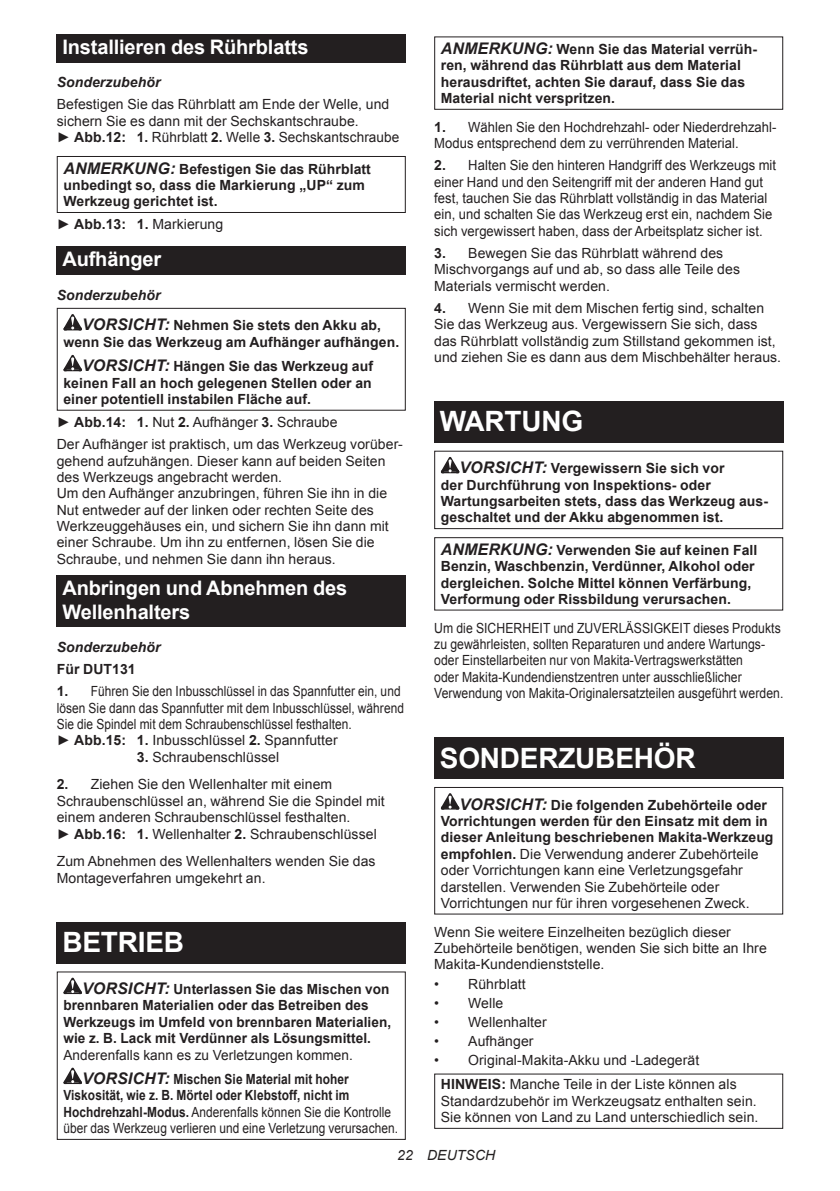
<style>
.page{position:relative;width:840px;height:1191px;background:#fff}
.page>*{position:absolute;margin:0;border:0;box-sizing:border-box;transform-origin:0 0}
.t1{font:700 28px "Arial";letter-spacing:-.01em;color:#fff}
.t2{font:700 20px/23.4px "Arial";letter-spacing:-.01em;color:#fff}
.t3{font:14px/16.4px "Arial";letter-spacing:.005em;color:#231f20}
.t4{font:700 14px/16.4px "Arial";letter-spacing:.005em;color:#231f20}
.t5{font:14px/16.4px "Arial";letter-spacing:.005em;color:#231f20;scale:.85 1}
.t6{font:14px/16.4px "Arial";letter-spacing:.005em;color:#231f20;scale:.93 1}
.t7{font:14px/16.4px "Arial";letter-spacing:.005em;color:#231f20;scale:.87 1}
.t8{font:italic 700 14px "Arial";letter-spacing:.005em;color:#231f20}
.t9{font:italic 14px "Arial";letter-spacing:.005em;color:#231f20}
.s1{font-weight:700}
.s2{font-style:italic;font-size:16px}
.s3{font-style:italic}
.s4{font-weight:700;font-style:italic;font-size:16px}
</style>
<div class="page">
<div style="left:57px;top:34px;width:348px;height:29px;background:#231f20"></div>
<div style="left:57px;top:156px;width:348px;height:57px;border:1px solid #231f20"></div>
<div style="left:57px;top:246px;width:348px;height:29px;background:#231f20"></div>
<svg style="left:63px;top:314px;width:19px;height:16px"></svg>
<svg style="left:63px;top:355px;width:19px;height:16px"></svg>
<div style="left:57px;top:308px;width:348px;height:103px;border:1px solid #231f20"></div>
<div style="left:57px;top:575px;width:348px;height:52px;background:#231f20"></div>
<div style="left:57px;top:922px;width:348px;height:41px;background:#231f20"></div>
<svg style="left:63px;top:977px;width:19px;height:17px"></svg>
<svg style="left:63px;top:1067px;width:19px;height:17px"></svg>
<div style="left:434px;top:36px;width:348px;height:74px;border:1px solid #231f20"></div>
<div style="left:434px;top:401px;width:348px;height:41px;background:#231f20"></div>
<svg style="left:440px;top:457px;width:19px;height:16px"></svg>
<div style="left:434px;top:451px;width:348px;height:78px;border:1px solid #231f20"></div>
<div style="left:434px;top:537px;width:348px;height:73px;border:1px solid #231f20"></div>
<div style="left:434px;top:738px;width:348px;height:41px;background:#231f20"></div>
<svg style="left:440px;top:793px;width:19px;height:16px"></svg>
<div style="left:434px;top:787px;width:348px;height:127px;border:1px solid #231f20"></div>
<h2 class="t2" style="left:62px;top:36px;width:247px">Installieren des Rührblatts</h2>
<p class="t8" style="left:57px;top:73px;width:105px">Sonderzubehör</p>
<p class="t3" style="left:57px;top:96px;width:344px">Befestigen Sie das Rührblatt am Ende der Welle, und sichern Sie es dann mit der Sechskantschraube.<br>► <span class="s1">Abb.12: 1.</span> Rührblatt <span class="s1">2.</span> Welle <span class="s1">3.</span> Sechskantschraube</p>
<p class="t4" style="left:63px;top:161px;width:309px"><span class="s2">ANMERKUNG:</span> Befestigen Sie das Rührblatt unbedingt so, dass die Markierung „UP“ zum<br>Werkzeug gerichtet ist.</p>
<p class="t3" style="left:57px;top:216px;width:168px">► <span class="s1">Abb.13: 1.</span> Markierung</p>
<h2 class="t2" style="left:62px;top:248px;width:100px">Aufhänger</h2>
<p class="t4" style="left:82px;top:280px;width:300px;line-height:30.6px;text-indent:-25px"><span class="s3">Sonderzubehör<br></span><span class="s2">VORSICHT:</span> Nehmen Sie stets den Akku ab,</p>
<p class="t4" style="left:63px;top:330px;width:337px;line-height:24.4px;text-align:center">wenn Sie das Werkzeug am Aufhänger aufhängen.<br><span class="s2">VORSICHT:</span> Hängen Sie das Werkzeug auf</p>
<p class="t4" style="left:63px;top:375px;width:310px">keinen Fall an hoch gelegenen Stellen oder an einer potentiell instabilen Fläche auf.</p>
<p class="t3" style="left:57px;top:411px;width:347px;line-height:22px">► <span class="s1">Abb.14: 1.</span> Nut <span class="s1">2.</span> Aufhänger <span class="s1">3.</span> Schraube<br>Der Aufhänger ist praktisch, um das Werkzeug vorüber-</p>
<p class="t3" style="left:57px;top:452px;width:333px">gehend aufzuhängen. Dieser kann auf beiden Seiten des Werkzeugs angebracht werden.<br>Um den Aufhänger anzubringen, führen Sie ihn in die Nut entweder auf der linken oder rechten Seite des Werkzeuggehäuses ein, und sichern Sie ihn dann mit einer Schraube. Um ihn zu entfernen, lösen Sie die Schraube, und nehmen Sie dann ihn heraus.</p>
<h2 class="t2" style="left:62px;top:577px;width:286px">Anbringen und Abnehmen des<br>Wellenhalters</h2>
<p class="t8" style="left:57px;top:638px;width:105px">Sonderzubehör</p>
<p class="t4" style="left:57px;top:661px;width:80px">Für DUT131</p>
<p class="t5" style="left:57px;top:683px;width:410px"><span class="s1">1.</span> Führen Sie den Inbusschlüssel in das Spannfutter ein, und lösen Sie dann das Spannfutter mit dem Inbusschlüssel, während Sie die Spindel mit dem Schraubenschlüssel festhalten.<br>► <span class="s1">Abb.15: 1.</span> Inbusschlüssel <span class="s1">2.</span> Spannfutter</p>
<p class="t3" style="left:137px;top:748px;width:144px"><span class="s1">3.</span> Schraubenschlüssel</p>
<p class="t3" style="left:57px;top:776px;width:329px"><span class="s1">2.</span> Ziehen Sie den Wellenhalter mit einem Schraubenschlüssel an, während Sie die Spindel mit einem anderen Schraubenschlüssel festhalten.<br>► <span class="s1">Abb.16: 1.</span> Wellenhalter <span class="s1">2.</span> Schraubenschlüssel</p>
<p class="t3" style="left:57px;top:853px;width:320px">Zum Abnehmen des Wellenhalters wenden Sie das<br>Montageverfahren umgekehrt an.</p>
<h1 class="t1" style="left:62px;top:923px;width:123px">BETRIEB</h1>
<p class="t4" style="left:63px;top:981px;width:329px;text-indent:19px"><span class="s2">VORSICHT:</span> Unterlassen Sie das Mischen von brennbaren Materialien oder das Betreiben des Werkzeugs im Umfeld von brennbaren Materialien, wie z. B. Lack mit Verdünner als Lösungsmittel.</p>
<p class="t3" style="left:63px;top:1042px;width:291px;line-height:24.4px;text-align:right">Anderenfalls kann es zu Verletzungen kommen.<br><span class="s4">VORSICHT:</span> <span class="s1">Mischen Sie Material mit hoher</span></p>
<p class="t5" style="left:63px;top:1087px;width:395px"><span class="s1">Viskosität, wie z. B. Mörtel oder Klebstoff, nicht im<br>Hochdrehzahl-Modus.</span> Anderenfalls können Sie die Kontrolle über das Werkzeug verlieren und eine Verletzung verursachen.</p>
<p class="t4" style="left:440px;top:41px;width:317px"><span class="s2">ANMERKUNG:</span> Wenn Sie das Material verrüh&shy;ren, während das Rührblatt aus dem Material herausdriftet, achten Sie darauf, dass Sie das Material nicht verspritzen.</p>
<p class="t6" style="left:434px;top:119px;width:369px"><span class="s1">1.</span> Wählen Sie den Hochdrehzahl- oder Niederdrehzahl-<br>Modus entsprechend dem zu verrührenden Material.</p>
<p class="t6" style="left:434px;top:157px;width:369px"><span class="s1">2.</span> Halten Sie den hinteren Handgriff des Werkzeugs mit einer Hand und den Seitengriff mit der anderen Hand gut fest, tauchen Sie das Rührblatt vollständig in das Material ein, und schalten Sie das Werkzeug erst ein, nachdem Sie sich vergewissert haben, dass der Arbeitsplatz sicher ist.</p>
<p class="t3" style="left:434px;top:245px;width:307px"><span class="s1">3.</span> Bewegen Sie das Rührblatt während des<br>Mischvorgangs auf und ab, so dass alle Teile des<br>Materials vermischt werden.</p>
<p class="t3" style="left:434px;top:300px;width:348px"><span class="s1">4.</span> Wenn Sie mit dem Mischen fertig sind, schalten Sie das Werkzeug aus. Vergewissern Sie sich, dass das Rührblatt vollständig zum Stillstand gekommen ist, und ziehen Sie es dann aus dem Mischbehälter heraus.</p>
<h1 class="t1" style="left:439px;top:403px;width:145px">WARTUNG</h1>
<p class="t4" style="left:440px;top:460px;width:328px;text-indent:19px"><span class="s2">VORSICHT:</span> Vergewissern Sie sich vor<br>der Durchführung von Inspektions- oder Wartungsarbeiten stets, dass das Werkzeug aus&shy;geschaltet und der Akku abgenommen ist.</p>
<p class="t4" style="left:440px;top:542px;width:318px"><span class="s2">ANMERKUNG:</span> Verwenden Sie auf keinen Fall Benzin, Waschbenzin, Verdünner, Alkohol oder dergleichen. Solche Mittel können Verfärbung, Verformung oder Rissbildung verursachen.</p>
<p class="t7" style="left:434px;top:619px;width:402px">Um die SICHERHEIT und ZUVERLÄSSIGKEIT dieses Produkts zu gewährleisten, sollten Reparaturen und andere Wartungs&shy;oder Einstellarbeiten nur von Makita-Vertragswerkstätten<br>oder Makita-Kundendienstzentren unter ausschließlicher Verwendung von Makita-Originalersatzteilen ausgeführt werden.</p>
<h1 class="t1" style="left:439px;top:739px;width:257px">SONDERZUBEHÖR</h1>
<p class="t3" style="left:440px;top:796px;width:334px;text-indent:19px"><span class="s4">VORSICHT:</span> <span class="s1">Die folgenden Zubehörteile oder Vorrichtungen werden für den Einsatz mit dem in dieser Anleitung beschriebenen Makita-Werkzeug empfohlen.</span> Die Verwendung anderer Zubehörteile oder Vorrichtungen kann eine Verletzungsgefahr darstellen. Verwenden Sie Zubehörteile oder Vorrichtungen nur für ihren vorgesehenen Zweck.</p>
<p class="t3" style="left:434px;top:923px;width:334px">Wenn Sie weitere Einzelheiten bezüglich dieser<br>Zubehörteile benötigen, wenden Sie sich bitte an Ihre<br>Makita-Kundendienststelle.</p>
<p class="t3" style="left:434px;top:975px;width:93px">• Rührblatt</p>
<p class="t3" style="left:434px;top:994px;width:71px">• Welle</p>
<p class="t3" style="left:434px;top:1014px;width:114px">• Wellenhalter</p>
<p class="t3" style="left:434px;top:1033px;width:101px">• Aufhänger</p>
<p class="t3" style="left:440px;top:1048px;width:297px;line-height:23.8px;text-indent:-7px">• Original-Makita-Akku und -Ladegerät<br><span class="s1">HINWEIS:</span> Manche Teile in der Liste können als</p>
<p class="t3" style="left:440px;top:1092px;width:319px">Standardzubehör im Werkzeugsatz enthalten sein.<br>Sie können von Land zu Land unterschiedlich sein.</p>
<p class="t9" style="left:397px;top:1146px;width:99px">22 DEUTSCH</p>
</div>
